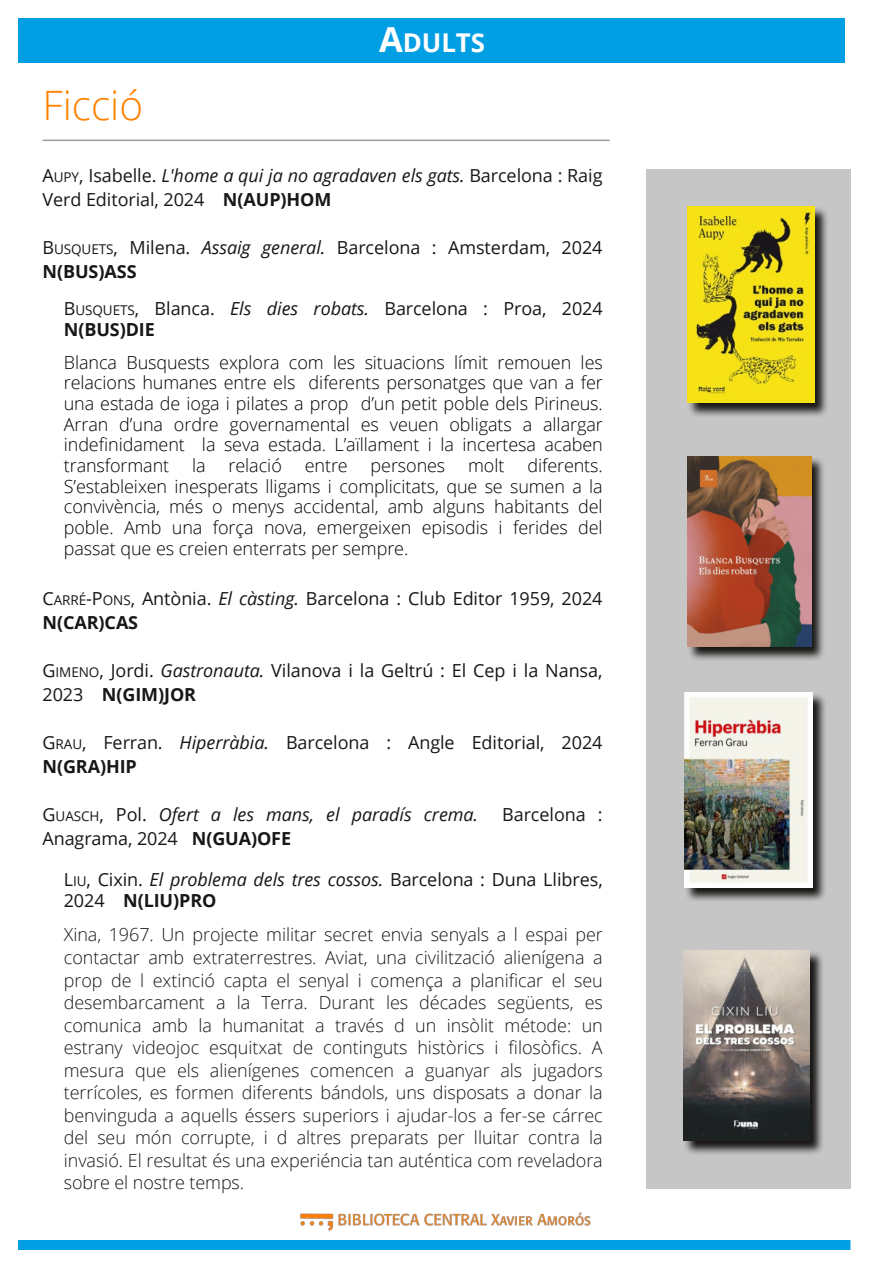
<style>
.page{position:relative;width:893px;height:1263px;background:#fff}
.page>*{position:absolute;margin:0;border:0;box-sizing:border-box;transform-origin:0 0}
.t1{font:300 40.5px "Open Sans";color:#ff8200}
.t2{font:700 25.8px "Open Sans";color:#fff}
.t3{font:300 18px/22.5px "Open Sans";letter-spacing:-.005em;color:#181715;text-align:justify}
.t4{font:300 18px/20.7px "Open Sans";letter-spacing:-.005em;color:#000;text-align:justify}
.t5{font:18px/24px "Open Sans";letter-spacing:-.005em;color:#181715}
.t6{font:italic 18px "Open Sans";letter-spacing:-.005em;color:#181715}
.s1{font-size:34.5px}
.s2{font-size:13.5px}
.s3{font-style:italic}
.s4{font-weight:700}
.s5{font-style:normal}
.s6{font-style:normal;font-size:13.5px}
</style>
<div class="page">
<div style="left:18px;top:1240px;width:832px;height:10px;background:#009ee3"></div>
<div style="left:18px;top:18px;width:826px;height:44px;background:#009ee3"></div>
<hr style="left:43px;top:140px;width:567px;height:1px;background:#9d9c9c">
<img style="left:300px;top:1212px;width:291px;height:19px">
<div style="left:646px;top:169px;width:204px;height:1019px;background:#c6c6c6"></div>
<svg style="left:685px;top:693px;width:140px;height:208px;background:#70706e"></svg>
<img style="left:685px;top:693px;width:127px;height:194px">
<svg style="left:687px;top:207px;width:140px;height:209px;background:#6e6c5c"></svg>
<img style="left:687px;top:207px;width:127px;height:195px">
<svg style="left:687px;top:457px;width:137px;height:203px;background:#6e6a68"></svg>
<img style="left:687px;top:457px;width:124px;height:189px">
<svg style="left:683px;top:952px;width:140px;height:202px;background:#636261"></svg>
<img style="left:683px;top:950px;width:127px;height:190px">
<h1 class="t1" style="left:43px;top:77px;width:102px">Ficció</h1>
<h2 class="t2" style="left:379px;top:24px;width:107px"><span class="s1">A</span>DULTS</h2>
<p class="t5" style="left:43px;top:163px;width:561px">A<span class="s2">UPY</span>, Isabelle. <span class="s3">L'home a qui ja no agradaven els gats.</span> Barcelona : Raig<br>Verd Editorial, 2024 <span class="s4">N(AUP)HOM</span></p>
<p class="t5" style="left:43px;top:235px;width:561px">B<span class="s2">USQUETS</span>, Milena. <span class="s3">Assaig general.</span> Barcelona : Amsterdam, 2024<br><span class="s4">N(BUS)ASS</span></p>
<p class="t5" style="left:64px;top:298px;width:540px;line-height:20.7px">B<span class="s2">USQUETS</span>, Blanca. <span class="s3">Els dies robats.</span> Barcelona : Proa, 2024<br><span class="s4">N(BUS)DIE</span></p>
<p class="t4" style="left:64px;top:351px;width:540px">Blanca Busquests explora com les situacions límit remouen les relacions humanes entre els diferents personatges que van a fer una estada de ioga i pilates a prop d’un petit poble dels Pirineus.<br>Arran d’una ordre governamental es veuen obligats a allargar indefinidament la seva estada. L’aïllament i la incertesa acaben transformant</p>
<p class="t4" style="left:192px;top:455px;width:15px">la</p>
<p class="t4" style="left:229px;top:455px;width:55px">relació</p>
<p class="t4" style="left:305px;top:455px;width:45px">entre</p>
<p class="t4" style="left:371px;top:455px;width:76px">persones</p>
<p class="t4" style="left:468px;top:455px;width:38px">molt</p>
<p class="t4" style="left:64px;top:455px;width:540px;text-indent:464px">diferents.<br>S’estableixen inesperats lligams i complicitats, que se sumen a la convivència, més o menys accidental, amb alguns habitants del poble. Amb una força nova, emergeixen episodis i ferides del passat que es creien enterrats per sempre.</p>
<p class="t5" style="left:43px;top:586px;width:561px">C<span class="s2">ARRÉ</span>-P<span class="s2">ONS</span>, Antònia. <span class="s3">El càsting.</span> Barcelona : Club Editor 1959, 2024<br><span class="s4">N(CAR)CAS</span></p>
<p class="t5" style="left:43px;top:658px;width:561px">G<span class="s2">IMENO</span>, Jordi. <span class="s3">Gastronauta.</span> Vilanova i la Geltrú : El Cep i la Nansa,<br>2023 <span class="s4">N(GIM)JOR</span></p>
<p class="t5" style="left:43px;top:730px;width:561px">G<span class="s2">RAU</span>, Ferran. <span class="s3">Hiperràbia.</span> Barcelona : Angle Editorial, 2024<br><span class="s4">N(GRA)HIP</span></p>
<p class="t6" style="left:43px;top:802px;width:437px"><span class="s5">G</span><span class="s6">UASCH</span><span class="s5">, Pol.</span> Ofert a les mans, el paradís crema.</p>
<p class="t5" style="left:502px;top:802px;width:102px">Barcelona :</p>
<p class="t5" style="left:43px;top:826px;width:250px">Anagrama, 2024 <span class="s4">N(GUA)OFE</span></p>
<p class="t5" style="left:64px;top:869px;width:540px;line-height:20.7px">L<span class="s2">IU</span>, Cixin. <span class="s3">El problema dels tres cossos.</span> Barcelona : Duna Llibres,<br>2024 <span class="s4">N(LIU)PRO</span></p>
<p class="t3" style="left:64px;top:923px;width:540px">Xina, 1967. Un projecte militar secret envia senyals a l espai per contactar amb extraterrestres. Aviat, una civilització alienígena a prop de l extinció capta el senyal i comença a planificar el seu desembarcament a la Terra. Durant les décades següents, es comunica amb la humanitat a través d un insòlit métode: un estrany videojoc esquitxat de continguts històrics i filosòfics. A mesura que els alienígenes comencen a guanyar als jugadors terrícoles, es formen diferents bándols, uns disposats a donar la benvinguda a aquells éssers superiors i ajudar-los a fer-se cárrec del seu món corrupte, i d altres preparats per lluitar contra la invasió. El resultat és una experiéncia tan auténtica com reveladora sobre el nostre temps.</p>
</div>
